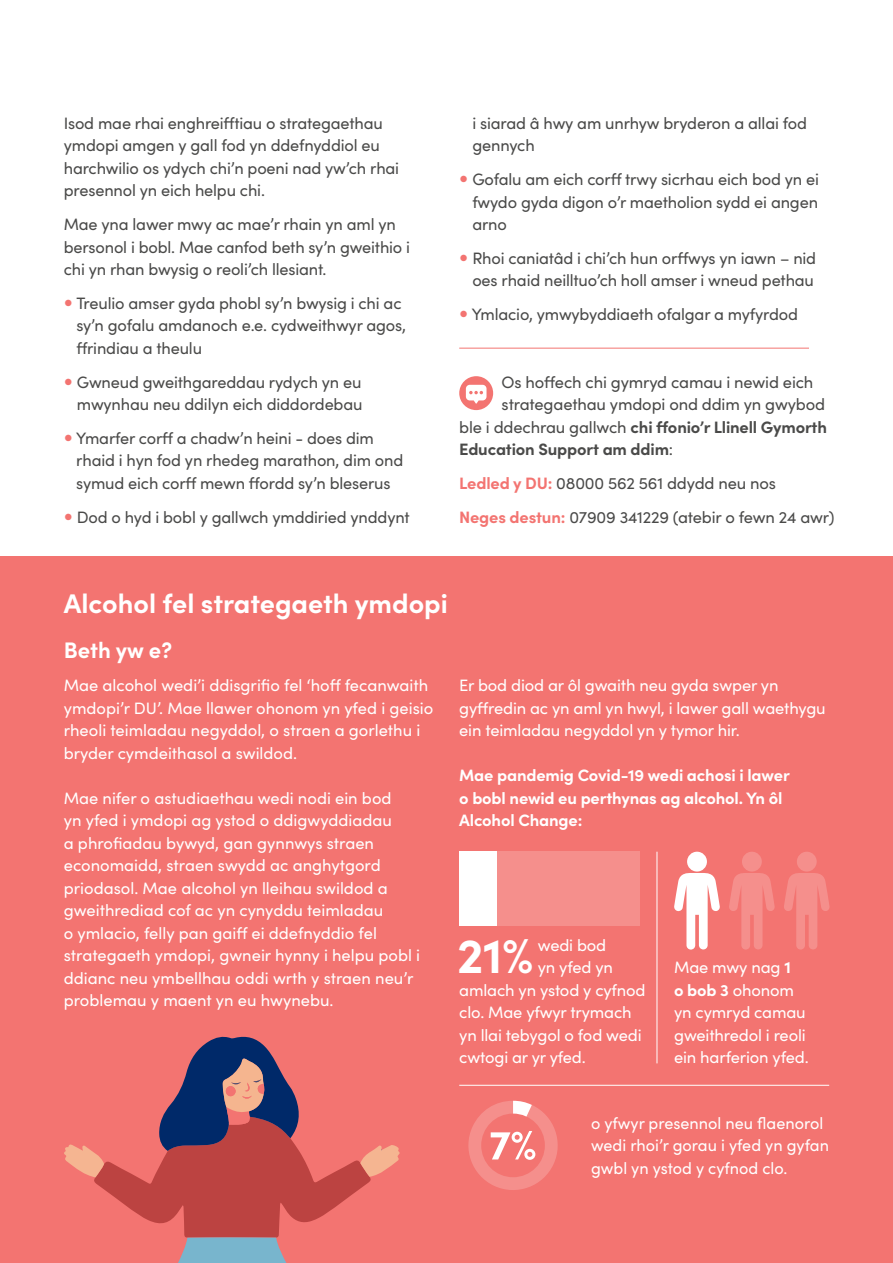
<style>
.page{position:relative;width:893px;height:1263px;background:#fff}
.page>*{position:absolute;margin:0;border:0;box-sizing:border-box;transform-origin:0 0}
.t1{font:700 49.2px "Sofia Pro";color:#fff}
.t2{font:700 27px "Sofia Pro";color:#fff}
.t3{font:700 22.5px "Sofia Pro";color:#fff}
.t4{font:16.5px/22.5px "Sofia Pro";letter-spacing:-.01em;color:#4a4a49}
.t5{font:16.5px/22.5px "Sofia Pro";color:#fff}
.t6{font:700 16.5px/22.5px "Sofia Pro";letter-spacing:-.01em;color:#fff}
.t7{font:700 16.5px "Sofia Pro";letter-spacing:-.01em;color:#4a4a49}
.s1{font-weight:400}
.s2{font-weight:700;color:#f37471}
.s3{font-weight:700}
</style>
<div class="page">
<div style="left:0;top:556px;width:893px;height:707px;background:#f37471"></div>
<div style="left:687px;top:852px;width:20px;height:19px;background:#fff;border-radius:50%"></div>
<svg style="left:674px;top:873px;width:46px;height:76px"></svg>
<div style="left:742px;top:852px;width:20px;height:19px;background:#f58f8c;border-radius:50%"></div>
<svg style="left:729px;top:873px;width:46px;height:76px"></svg>
<div style="left:797px;top:852px;width:20px;height:19px;background:#f58f8c;border-radius:50%"></div>
<svg style="left:784px;top:873px;width:46px;height:76px"></svg>
<svg style="left:468px;top:1101px;width:90px;height:89px"></svg>
<hr style="left:657px;top:852px;width:1px;height:211px;background:#fff">
<hr style="left:459px;top:1085px;width:370px;height:1px;background:#fff">
<div style="left:459px;top:852px;width:181px;height:74px;background:#f58f8c"></div>
<div style="left:459px;top:852px;width:38px;height:74px;background:#fff"></div>
<svg style="left:64px;top:1036px;width:336px;height:227px"></svg>
<div style="left:459px;top:376px;width:34px;height:34px;background:#f37471;border-radius:50%"></div>
<svg style="left:466px;top:385px;width:20px;height:19px"></svg>
<hr style="left:459px;top:348px;width:350px;height:1px;background:#f37471">
<p class="t4" style="left:64px;top:111px;width:337px">Isod mae rhai enghreifftiau o strategaethau ymdopi amgen y gall fod yn ddefnyddiol eu harchwilio os ydych chi’n poeni nad yw’ch rhai presennol yn eich helpu chi.</p>
<p class="t4" style="left:64px;top:212px;width:348px">Mae yna lawer mwy ac mae’r rhain yn aml yn bersonol i bobl. Mae canfod beth sy’n gweithio i chi yn rhan bwysig o reoli’ch llesiant.</p>
<p class="t4" style="left:76px;top:291px;width:331px">Treulio amser gyda phobl sy’n bwysig i chi ac sy’n gofalu amdanoch e.e. cydweithwyr agos, ffrindiau a theulu</p>
<p class="t4" style="left:77px;top:370px;width:287px">Gwneud gweithgareddau rydych yn eu mwynhau neu ddilyn eich diddordebau</p>
<p class="t4" style="left:76px;top:426px;width:329px">Ymarfer corff a chadw’n heini - does dim rhaid i hyn fod yn rhedeg marathon, dim ond symud eich corff mewn ffordd sy’n bleserus</p>
<p class="t4" style="left:77px;top:505px;width:334px">Dod o hyd i bobl y gallwch ymddiried ynddynt</p>
<p class="t4" style="left:472px;top:111px;width:336px">i siarad â hwy am unrhyw bryderon a allai fod gennych</p>
<p class="t4" style="left:472px;top:167px;width:348px;text-align:justify">Gofalu am eich corff trwy sicrhau eich bod yn ei fwydo gyda digon o’r maetholion sydd ei angen arno</p>
<p class="t4" style="left:472px;top:246px;width:345px">Rhoi caniatâd i chi’ch hun orffwys yn iawn – nid oes rhaid neilltuo’ch holl amser i wneud pethau</p>
<p class="t4" style="left:472px;top:302px;width:328px">Ymlacio, ymwybyddiaeth ofalgar a myfyrdod</p>
<p class="t4" style="left:502px;top:370px;width:313px">Os hoffech chi gymryd camau i newid eich</p>
<p class="t4" style="left:502px;top:392px;width:325px">strategaethau ymdopi ond ddim yn gwybod</p>
<p class="t7" style="left:459px;top:414px;width:369px"><span class="s1">ble i ddechrau gallwch</span> chi ffonio’r Llinell Gymorth</p>
<p class="t7" style="left:459px;top:437px;width:216px">Education Support am ddim<span class="s1">:</span></p>
<p class="t4" style="left:459px;top:471px;width:318px"><span class="s2">Ledled y DU:</span> 08000 562 561 ddydd neu nos</p>
<p class="t4" style="left:459px;top:505px;width:377px"><span class="s2">Neges destun:</span> 07909 341229 (atebir o fewn 24 awr)</p>
<p class="t2" style="left:64px;top:582px;width:386px">Alcohol fel strategaeth ymdopi</p>
<p class="t3" style="left:64px;top:632px;width:110px">Beth yw e?</p>
<p class="t5" style="left:64px;top:673px;width:371px">Mae alcohol wedi’i ddisgrifio fel ‘hoff fecanwaith ymdopi’r DU’. Mae llawer ohonom yn yfed i geisio rheoli teimladau negyddol, o straen a gorlethu i bryder cymdeithasol a swildod.</p>
<p class="t5" style="left:64px;top:786px;width:358px">Mae nifer o astudiaethau wedi nodi ein bod<br>yn yfed i ymdopi ag ystod o ddigwyddiadau<br>a phrofiadau bywyd, gan gynnwys straen economaidd, straen swydd ac anghytgord priodasol. Mae alcohol yn lleihau swildod a gweithrediad cof ac yn cynyddu teimladau<br>o ymlacio, felly pan gaiff ei ddefnyddio fel strategaeth ymdopi, gwneir hynny i helpu pobl i ddianc neu ymbellhau oddi wrth y straen neu’r problemau y maent yn eu hwynebu.</p>
<p class="t5" style="left:459px;top:673px;width:368px">Er bod diod ar ôl gwaith neu gyda swper yn gyffredin ac yn aml yn hwyl, i lawer gall waethygu ein teimladau negyddol yn y tymor hir.</p>
<p class="t6" style="left:459px;top:763px;width:332px">Mae pandemig Covid-19 wedi achosi i lawer o bobl newid eu perthynas ag alcohol. Yn ôl<br>Alcohol Change:</p>
<p class="t1" style="left:457px;top:918px;width:78px">21%</p>
<p class="t5" style="left:538px;top:933px;width:70px">wedi bod</p>
<p class="t5" style="left:538px;top:955px;width:77px">yn yfed yn</p>
<p class="t5" style="left:459px;top:978px;width:188px">amlach yn ystod y cyfnod</p>
<p class="t5" style="left:459px;top:1000px;width:174px">clo. Mae yfwyr trymach</p>
<p class="t5" style="left:459px;top:1023px;width:184px">yn llai tebygol o fod wedi</p>
<p class="t5" style="left:459px;top:1045px;width:128px">cwtogi ar yr yfed.</p>
<p class="t5" style="left:674px;top:955px;width:136px">Mae mwy nag <span class="s3">1<br>o bob 3</span> ohonom yn cymryd camau gweithredol i reoli ein harferion yfed.</p>
<p class="t5" style="left:591px;top:1111px;width:239px">o yfwyr presennol neu flaenorol wedi rhoi’r gorau i yfed yn gyfan gwbl yn ystod y cyfnod clo.</p>
</div>
